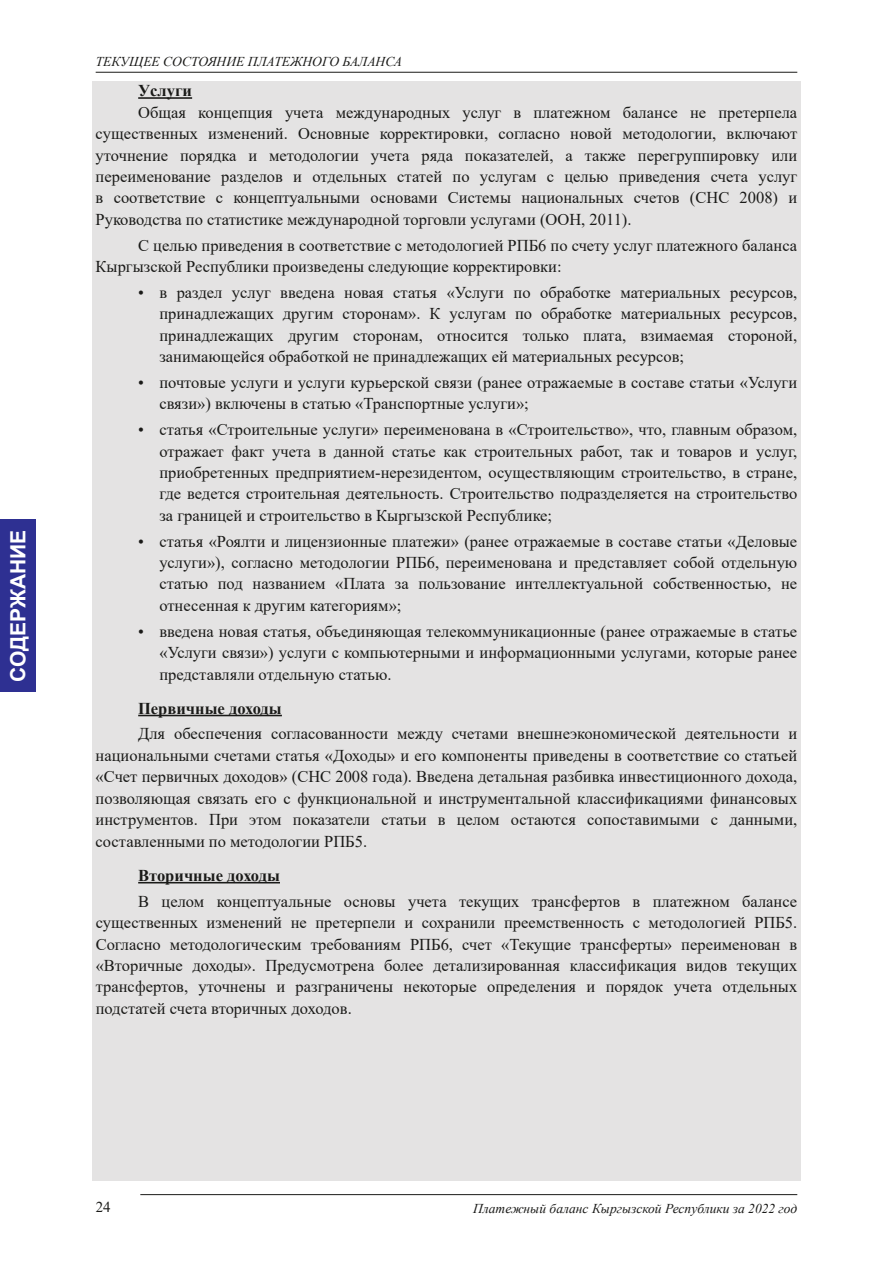
<style>
.page{position:relative;width:893px;height:1263px;background:#fff}
.page>*{position:absolute;margin:0;border:0;box-sizing:border-box;transform-origin:0 0}
.t1{font:700 21px "Arial";color:#fff}
.t2{font:16.5px/21.5px "Times New Roman";color:#1a1a18;text-align:justify}
.t3{font:700 16.5px "Times New Roman";color:#1a1a18}
.t4{font:15px "Times New Roman";color:#1a1a18}
.t5{font:italic 13.5px "Times New Roman";color:#1a1a18}
</style>
<div class="page">
<hr style="left:96px;top:72px;width:701px;height:1px;background:#1a1a18">
<div style="left:92px;top:82px;width:709px;height:1099px;background:#e4e3e3"></div>
<hr style="left:140px;top:1194px;width:657px;height:1px;background:#1a1a18">
<hr style="left:138px;top:97px;width:54px;height:2px;background:#1a1a18">
<hr style="left:138px;top:715px;width:144px;height:1px;background:#1a1a18">
<hr style="left:138px;top:882px;width:142px;height:1px;background:#1a1a18">
<div style="left:0;top:519px;width:35px;height:173px;background:#2e3092"></div>
<p class="t1" style="left:3px;top:682px;width:153px;rotate:-90deg">СОДЕРЖАНИЕ</p>
<p class="t5" style="left:96px;top:52px;width:308px">ТЕКУЩЕЕ СОСТОЯНИЕ ПЛАТЕЖНОГО БАЛАНСА</p>
<p class="t3" style="left:138px;top:79px;width:55px">Услуги</p>
<p class="t2" style="left:96px;top:101px;width:703px;text-indent:43px">Общая концепция учета международных услуг в платежном балансе не претерпела существенных изменений. Основные корректировки, согласно новой методологии, включают уточнение порядка и методологии учета ряда показателей, а также перегруппировку или переименование разделов и отдельных статей по услугам с целью приведения счета услуг в соответствие с концептуальными основами Системы национальных счетов (СНС 2008) и Руководства по статистике международной торговли услугами (ООН, 2011).</p>
<p class="t2" style="left:96px;top:234px;width:703px;text-indent:43px">С целью приведения в соответствие с методологией РПБ6 по счету услуг платежного баланса<br>Кыргызской Республики произведены следующие корректировки:</p>
<p class="t2" style="left:159px;top:281px;width:639px;text-indent:-21px">• в раздел услуг введена новая статья «Услуги по обработке материальных ресурсов, принадлежащих другим сторонам». К услугам по обработке материальных ресурсов, принадлежащих другим сторонам, относится только плата, взимаемая стороной, занимающейся обработкой не принадлежащих ей материальных ресурсов;</p>
<p class="t2" style="left:159px;top:371px;width:639px;text-indent:-21px">• почтовые услуги и услуги курьерской связи (ранее отражаемые в составе статьи «Услуги связи») включены в статью «Транспортные услуги»;</p>
<p class="t2" style="left:159px;top:418px;width:639px;text-indent:-21px">• статья «Строительные услуги» переименована в «Строительство», что, главным образом, отражает факт учета в данной статье как строительных работ, так и товаров и услуг, приобретенных предприятием-нерезидентом, осуществляющим строительство, в стране, где ведется строительная деятельность. Строительство подразделяется на строительство за границей и строительство в Кыргызской Республике;</p>
<p class="t2" style="left:159px;top:530px;width:639px;text-indent:-21px">• статья «Роялти и лицензионные платежи» (ранее отражаемые в составе статьи «Деловые услуги»), согласно методологии РПБ6, переименована и представляет собой отдельную статью под названием «Плата за пользование интеллектуальной собственностью, не отнесенная к другим категориям»;</p>
<p class="t2" style="left:159px;top:620px;width:639px;text-indent:-21px">• введена новая статья, объединяющая телекоммуникационные (ранее отражаемые в статье «Услуги связи») услуги с компьютерными и информационными услугами, которые ранее представляли отдельную статью.</p>
<p class="t3" style="left:138px;top:696px;width:145px">Первичные доходы</p>
<p class="t2" style="left:96px;top:723px;width:703px;text-indent:43px">Для обеспечения согласованности между счетами внешнеэкономической деятельности и национальными счетами статья «Доходы» и его компоненты приведены в соответствие со статьей «Счет первичных доходов» (СНС 2008 года). Введена детальная разбивка инвестиционного дохода, позволяющая связать его с функциональной и инструментальной классификациями финансовых инструментов. При этом показатели статьи в целом остаются сопоставимыми с данными, составленными по методологии РПБ5.</p>
<p class="t3" style="left:138px;top:863px;width:143px">Вторичные доходы</p>
<p class="t2" style="left:96px;top:890px;width:703px;text-indent:43px">В целом концептуальные основы учета текущих трансфертов в платежном балансе существенных изменений не претерпели и сохранили преемственность с методологией РПБ5.<br>Согласно методологическим требованиям РПБ6, счет «Текущие трансферты» переименован в «Вторичные доходы». Предусмотрена более детализированная классификация видов текущих трансфертов, уточнены и разграничены некоторые определения и порядок учета отдельных подстатей счета вторичных доходов.</p>
<p class="t4" style="left:96px;top:1197px;width:16px">24</p>
<p class="t5" style="left:473px;top:1199px;width:326px">Платежный баланс Кыргызской Республики за 2022 год</p>
</div>
